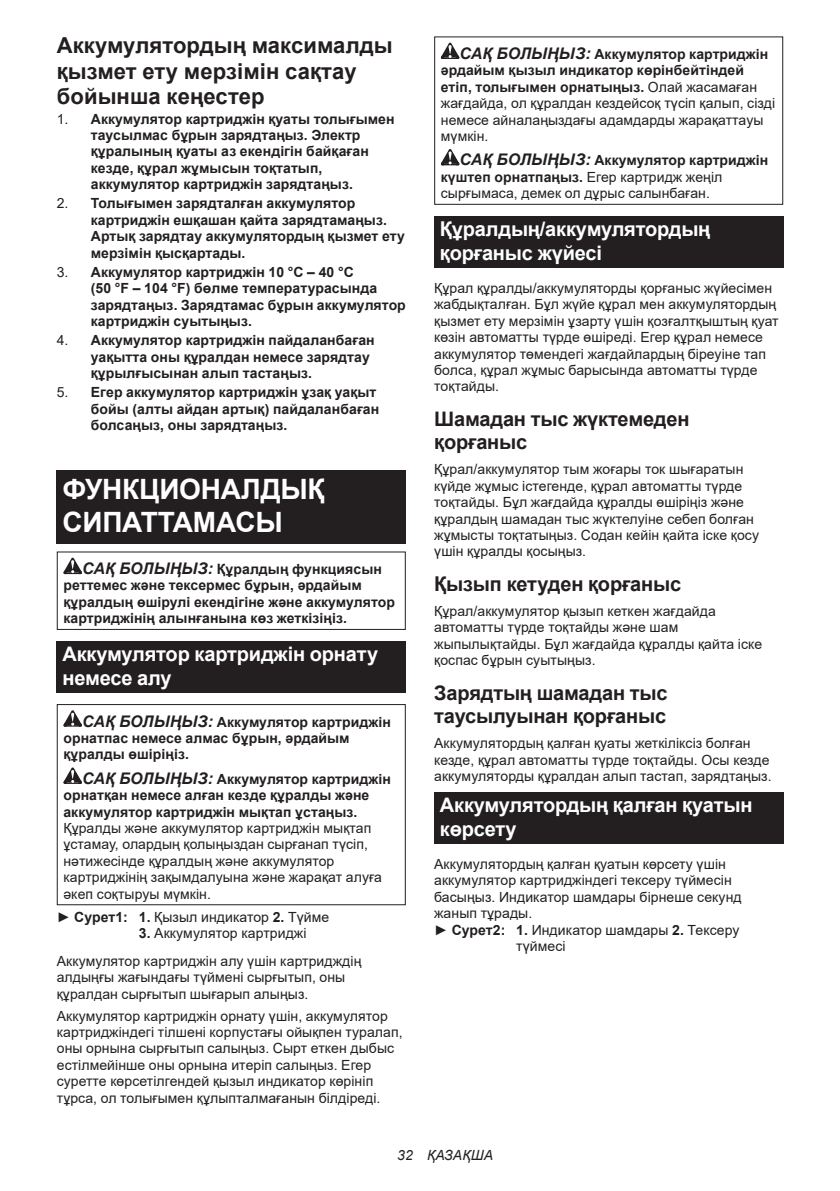
<style>
.page{position:relative;width:840px;height:1191px;background:#fff}
.page>*{position:absolute;margin:0;border:0;box-sizing:border-box;transform-origin:0 0}
.t1{font:700 28px/32.8px "Arial";letter-spacing:-.01em;color:#fff}
.t2{font:700 22px/25.8px "Arial";letter-spacing:.005em;color:#231f20}
.t3{font:700 20px/23.4px "Arial";letter-spacing:-.01em;color:#fff}
.t4{font:700 20px/23.4px "Arial";letter-spacing:-.01em;color:#231f20}
.t5{font:14px/16.4px "Arial";letter-spacing:.005em;color:#231f20}
.t6{font:700 14px/16.4px "Arial";letter-spacing:.005em;color:#231f20}
.t7{font:italic 14px "Arial";letter-spacing:.005em;color:#231f20}
.s1{font-weight:400}
.s2{font-style:italic;font-size:16px}
.s3{font-weight:700}
.s4{font-weight:700;font-style:italic;font-size:16px}
</style>
<div class="page">
<div style="left:57px;top:469px;width:348px;height:74px;background:#231f20"></div>
<svg style="left:63px;top:558px;width:19px;height:16px"></svg>
<div style="left:57px;top:551px;width:348px;height:79px;border:1px solid #231f20"></div>
<div style="left:57px;top:641px;width:348px;height:52px;background:#231f20"></div>
<svg style="left:63px;top:710px;width:19px;height:16px"></svg>
<svg style="left:63px;top:767px;width:19px;height:17px"></svg>
<div style="left:57px;top:704px;width:348px;height:201px;border:1px solid #231f20"></div>
<svg style="left:440px;top:43px;width:19px;height:16px"></svg>
<svg style="left:440px;top:149px;width:19px;height:16px"></svg>
<div style="left:434px;top:36px;width:348px;height:169px;border:1px solid #231f20"></div>
<div style="left:434px;top:216px;width:348px;height:52px;background:#231f20"></div>
<div style="left:434px;top:792px;width:348px;height:52px;background:#231f20"></div>
<h2 class="t2" style="left:57px;top:33px;width:337px">Аккумулятордың максималды қызмет ету мерзімін сақтау бойынша кеңестер</h2>
<p class="t6" style="left:91px;top:111px;width:305px;text-indent:-34px"><span class="s1">1.</span> Аккумулятор картриджін қуаты толығымен таусылмас бұрын зарядтаңыз. Электр құралының қуаты аз екендігін байқаған кезде, құрал жұмысын тоқтатып, аккумулятор картриджін зарядтаңыз.</p>
<p class="t6" style="left:91px;top:195px;width:315px;text-indent:-34px"><span class="s1">2.</span> Толығымен зарядталған аккумулятор картриджін ешқашан қайта зарядтамаңыз.<br>Артық зарядтау аккумулятордың қызмет ету мерзімін қысқартады.</p>
<p class="t6" style="left:91px;top:264px;width:316px;text-indent:-34px"><span class="s1">3.</span> Аккумулятор картриджін 10 °C – 40 °C<br>(50 °F – 104 °F) бөлме температурасында зарядтаңыз. Зарядтамас бұрын аккумулятор картриджін суытыңыз.</p>
<p class="t6" style="left:91px;top:332px;width:285px;text-indent:-34px"><span class="s1">4.</span> Аккумулятор картриджін пайдаланбаған уақытта оны құралдан немесе зарядтау құрылғысынан алып тастаңыз.</p>
<p class="t6" style="left:91px;top:384px;width:290px;text-indent:-34px"><span class="s1">5.</span> Егер аккумулятор картриджін ұзақ уақыт бойы (алты айдан артық) пайдаланбаған болсаңыз, оны зарядтаңыз.</p>
<h1 class="t1" style="left:62px;top:473px;width:264px">ФУНКЦИОНАЛДЫҚ<br>СИПАТТАМАСЫ</h1>
<p class="t6" style="left:63px;top:561px;width:333px;text-indent:19px"><span class="s2">САҚ БОЛЫҢЫЗ:</span> Құралдың функциясын реттемес және тексермес бұрын, әрдайым құралдың өшірулі екендігіне және аккумулятор картриджінің алынғанына көз жеткізіңіз.</p>
<h3 class="t3" style="left:62px;top:643px;width:317px">Аккумулятор картриджін орнату немесе алу</h3>
<p class="t6" style="left:63px;top:713px;width:329px;text-indent:19px"><span class="s2">САҚ БОЛЫҢЫЗ:</span> Аккумулятор картриджін орнатпас немесе алмас бұрын, әрдайым құралды өшіріңіз.</p>
<p class="t6" style="left:63px;top:771px;width:329px;text-indent:19px"><span class="s2">САҚ БОЛЫҢЫЗ:</span> Аккумулятор картриджін орнатқан немесе алған кезде құралды және аккумулятор картриджін мықтап ұстаңыз.</p>
<p class="t5" style="left:63px;top:820px;width:320px">Құралды және аккумулятор картриджін мықтап ұстамау, олардың қолыңыздан сырғанап түсіп, нәтижесінде құралдың және аккумулятор картриджінің зақымдалуына және жарақат алуға әкеп соқтыруы мүмкін.</p>
<p class="t5" style="left:57px;top:908px;width:274px">► <span class="s3">Сурет1: 1.</span> Қызыл индикатор <span class="s3">2.</span> Түйме</p>
<p class="t5" style="left:57px;top:919px;width:306px;line-height:27.8px;text-indent:82px"><span class="s3">3.</span> Аккумулятор картриджі<br>Аккумулятор картриджін алу үшін картридждің</p>
<p class="t5" style="left:57px;top:969px;width:290px">алдыңғы жағындағы түймені сырғытып, оны құралдан сырғытып шығарып алыңыз.</p>
<p class="t5" style="left:57px;top:1007px;width:347px">Аккумулятор картриджін орнату үшін, аккумулятор картриджіндегі тілшені корпустағы ойықпен туралап, оны орнына сырғытып салыңыз. Сырт еткен дыбыс естілмейінше оны орнына итеріп салыңыз. Егер суретте көрсетілгендей қызыл индикатор көрініп тұрса, ол толығымен құлыпталмағанын білдіреді.</p>
<p class="t5" style="left:440px;top:46px;width:335px;text-indent:19px"><span class="s4">САҚ БОЛЫҢЫЗ:</span> <span class="s3">Аккумулятор картриджін әрдайым қызыл индикатор көрінбейтіндей етіп, толығымен орнатыңыз.</span> Олай жасамаған жағдайда, ол құралдан кездейсоқ түсіп қалып, сізді немесе айналаңыздағы адамдарды жарақаттауы мүмкін.</p>
<p class="t5" style="left:440px;top:152px;width:329px;text-indent:19px"><span class="s4">САҚ БОЛЫҢЫЗ:</span> <span class="s3">Аккумулятор картриджін күштеп орнатпаңыз.</span> Егер картридж жеңіл сырғымаса, демек ол дұрыс салынбаған.</p>
<h3 class="t3" style="left:439px;top:218px;width:272px">Құралдың/аккумулятордың қорғаныс жүйесі</h3>
<p class="t5" style="left:434px;top:280px;width:346px">Құрал құралды/аккумуляторды қорғаныс жүйесімен жабдықталған. Бұл жүйе құрал мен аккумулятордың қызмет ету мерзімін ұзарту үшін қозғалтқыштың қуат көзін автоматты түрде өшіреді. Егер құрал немесе аккумулятор төмендегі жағдайлардың біреуіне тап болса, құрал жұмыс барысында автоматты түрде тоқтайды.</p>
<h3 class="t4" style="left:434px;top:407px;width:257px">Шамадан тыс жүктемеден қорғаныс</h3>
<p class="t5" style="left:434px;top:461px;width:326px">Құрал/аккумулятор тым жоғары ток шығаратын күйде жұмыс істегенде, құрал автоматты түрде тоқтайды. Бұл жағдайда құралды өшіріңіз және құралдың шамадан тыс жүктелуіне себеп болған жұмысты тоқтатыңыз. Содан кейін қайта іске қосу үшін құралды қосыңыз.</p>
<h3 class="t4" style="left:434px;top:572px;width:248px">Қызып кетуден қорғаныс</h3>
<p class="t5" style="left:434px;top:602px;width:329px">Құрал/аккумулятор қызып кеткен жағдайда автоматты түрде тоқтайды және шам жыпылықтайды. Бұл жағдайда құралды қайта іске қоспас бұрын суытыңыз.</p>
<h3 class="t4" style="left:434px;top:681px;width:235px">Зарядтың шамадан тыс таусылуынан қорғаныс</h3>
<p class="t5" style="left:434px;top:735px;width:339px">Аккумулятордың қалған қуаты жеткіліксіз болған кезде, құрал автоматты түрде тоқтайды. Осы кезде аккумуляторды құралдан алып тастап, зарядтаңыз.</p>
<h3 class="t3" style="left:439px;top:793px;width:314px">Аккумулятордың қалған қуатын көрсету</h3>
<p class="t5" style="left:434px;top:856px;width:293px">Аккумулятордың қалған қуатын көрсету үшін</p>
<p class="t5" style="left:434px;top:872px;width:299px">аккумулятор картриджіндегі тексеру түймесін</p>
<p class="t5" style="left:434px;top:888px;width:309px">басыңыз. Индикатор шамдары бірнеше секунд</p>
<p class="t5" style="left:434px;top:905px;width:100px">жанып тұрады.</p>
<p class="t5" style="left:434px;top:921px;width:306px">► <span class="s3">Сурет2: 1.</span> Индикатор шамдары <span class="s3">2.</span> Тексеру</p>
<p class="t5" style="left:516px;top:937px;width:51px">түймесі</p>
<p class="t7" style="left:397px;top:1146px;width:97px">32 ҚАЗАҚША</p>
</div>
